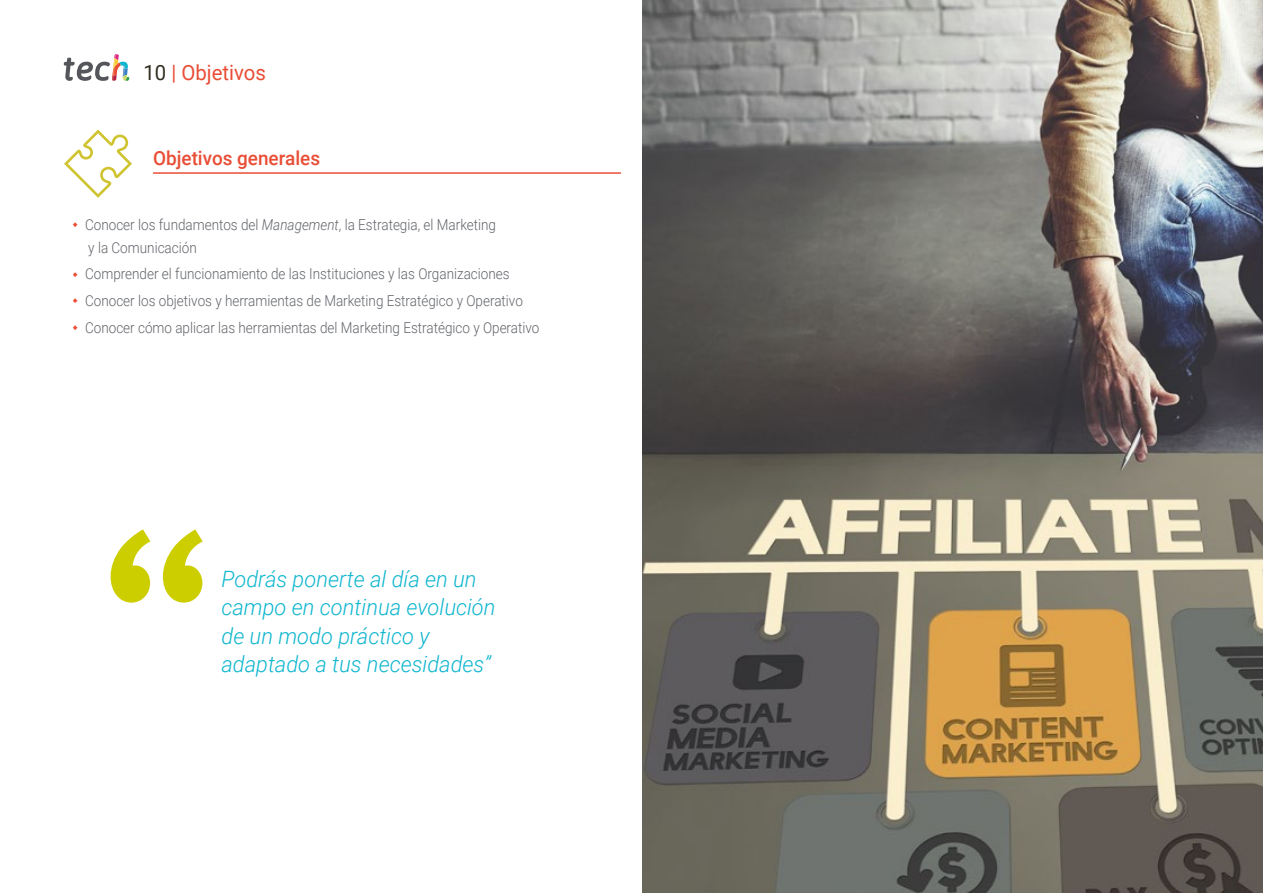
<style>
.page{position:relative;width:1263px;height:893px;background:#fff}
.page>*{position:absolute;margin:0;border:0;box-sizing:border-box;transform-origin:0 0}
.t1{font:italic 300 22.5px/28.5px "Roboto";color:#0fb6cf}
.t2{font:21px "Roboto";color:#e94d35}
.t3{font:500 19.5px "Roboto";color:#e94d35}
.t4{font:300 15px/26.7px "Roboto";color:#61646a;scale:.9 1}
.s1{color:#312e20}
.s2{color:#e94d36}
.s3{font-style:italic}
</style>
<div class="page">
<hr style="left:153px;top:173px;width:468px;height:1px;background:#e94d35">
<svg style="left:64px;top:130px;width:68px;height:68px"></svg>
<svg style="left:64px;top:54px;width:65px;height:27px"></svg>
<img style="left:642px;top:0;width:621px;height:893px">
<svg style="left:111px;top:529px;width:92px;height:74px"></svg>
<h2 class="t2" style="left:144px;top:57px;width:124px"><span class="s1">10</span> <span class="s2">| O</span>bjetivos</h2>
<h3 class="t3" style="left:153px;top:144px;width:169px">Objetivos generales</h3>
<p class="t4" style="left:85px;top:213px;width:458px;line-height:22.5px">Conocer los fundamentos del <span class="s3">Management</span>, la Estrategia, el Marketing y la Comunicación</p>
<p class="t4" style="left:85px;top:260px;width:506px">Comprender el funcionamiento de las Instituciones y las Organizaciones<br>Conocer los objetivos y herramientas de Marketing Estratégico y Operativo<br>Conocer cómo aplicar las herramientas del Marketing Estratégico y Operativo</p>
<h1 class="t1" style="left:221px;top:563px;width:276px">Podrás ponerte al día en un campo en continua evolución de un modo práctico y adaptado a tus necesidades”</h1>
</div>
